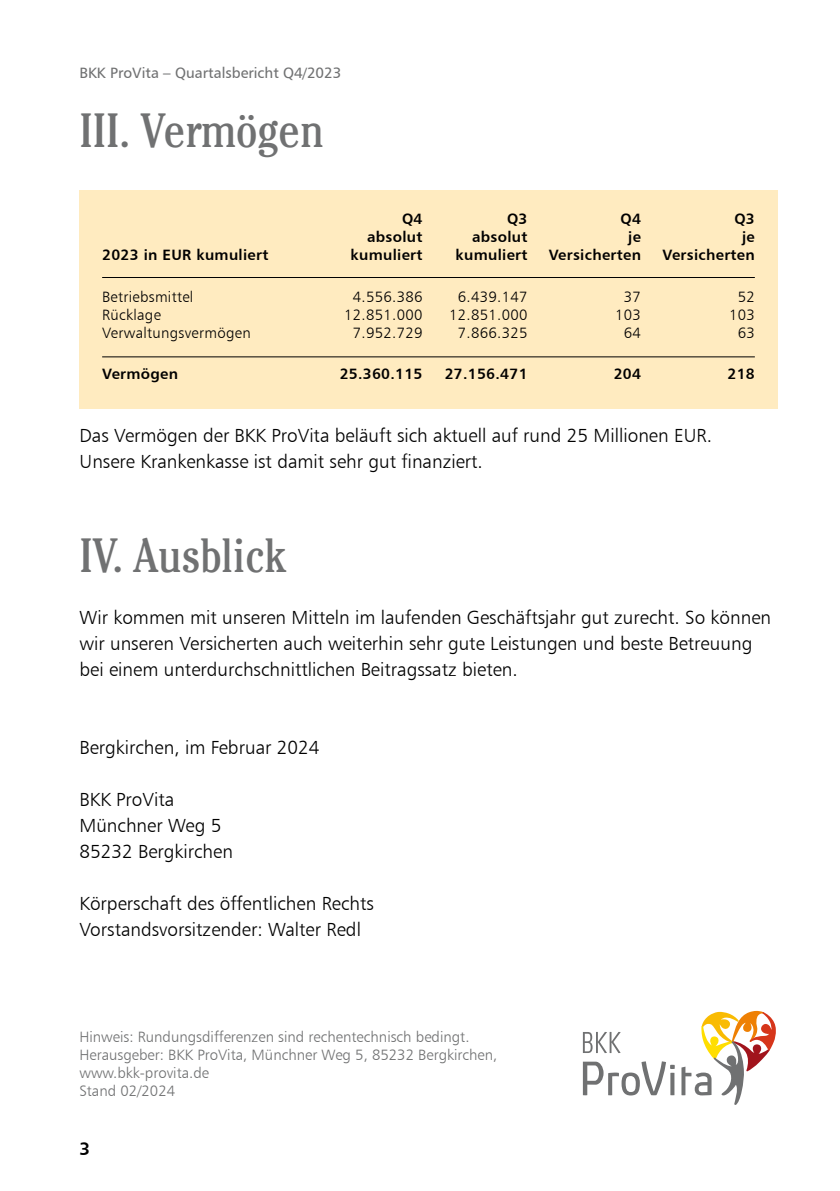
<style>
.page{position:relative;width:840px;height:1191px;background:#fff}
.page>*{position:absolute;margin:0;border:0;box-sizing:border-box;transform-origin:0 0}
.t1{font:condensed 48px "Cheltenham Std";color:#707172}
.t2{font:19px/26px "Humanist 777 BT Light B";color:#000}
.t3{font:18px "Humanist 777 BT Bold B";color:#000}
.t4{font:15px/18px "Humanist 777 BT Light B";color:#707172}
.t5{font:15px "Humanist 777 BT Bold B";letter-spacing:.02em;color:#000}
.t6{font:15px "Humanist 777 BT Light B";letter-spacing:.02em;color:#000}
.t7{font:15px "Humanist 777 BT Roman B";color:#707172}
</style>
<div class="page">
<div style="left:79px;top:190px;width:698px;height:218px;background:#ffebc0"></div>
<hr style="left:102px;top:277px;width:652px;height:1px;background:#000">
<hr style="left:102px;top:356px;width:652px;height:1px;background:#000">
<svg style="left:582px;top:1061px;width:92px;height:34px"></svg>
<svg style="left:582px;top:1032px;width:38px;height:21px"></svg>
<svg style="left:681px;top:1010px;width:94px;height:95px"></svg>
<p class="t7" style="left:79px;top:63px;width:263px">BKK ProVita – Quartalsbericht Q4/2023</p>
<h1 class="t1" style="left:79px;top:102px;width:246px">III. Vermögen</h1>
<p class="t5" style="left:402px;top:210px;width:22px">Q4</p>
<p class="t5" style="left:506px;top:210px;width:22px">Q3</p>
<p class="t5" style="left:620px;top:210px;width:22px">Q4</p>
<p class="t5" style="left:734px;top:210px;width:22px">Q3</p>
<p class="t5" style="left:367px;top:228px;width:57px">absolut</p>
<p class="t5" style="left:471px;top:228px;width:57px">absolut</p>
<p class="t5" style="left:628px;top:228px;width:14px">je</p>
<p class="t5" style="left:741px;top:228px;width:14px">je</p>
<p class="t5" style="left:102px;top:246px;width:168px">2023 in EUR kumuliert</p>
<p class="t5" style="left:350px;top:246px;width:73px">kumuliert</p>
<p class="t5" style="left:455px;top:246px;width:73px">kumuliert</p>
<p class="t5" style="left:548px;top:246px;width:94px">Versicherten</p>
<p class="t5" style="left:662px;top:246px;width:94px">Versicherten</p>
<p class="t6" style="left:102px;top:287px;width:93px">Betriebsmittel</p>
<p class="t6" style="left:352px;top:287px;width:71px">4.556.386</p>
<p class="t6" style="left:457px;top:287px;width:71px">6.439.147</p>
<p class="t6" style="left:623px;top:287px;width:19px">37</p>
<p class="t6" style="left:737px;top:287px;width:19px">52</p>
<p class="t6" style="left:102px;top:305px;width:60px">Rücklage</p>
<p class="t6" style="left:344px;top:305px;width:80px">12.851.000</p>
<p class="t6" style="left:449px;top:305px;width:80px">12.851.000</p>
<p class="t6" style="left:615px;top:305px;width:27px">103</p>
<p class="t6" style="left:728px;top:305px;width:27px">103</p>
<p class="t6" style="left:102px;top:323px;width:150px">Verwaltungsvermögen</p>
<p class="t6" style="left:352px;top:323px;width:71px">7.952.729</p>
<p class="t6" style="left:457px;top:323px;width:71px">7.866.325</p>
<p class="t6" style="left:623px;top:323px;width:19px">64</p>
<p class="t6" style="left:737px;top:323px;width:19px">63</p>
<p class="t5" style="left:102px;top:365px;width:77px">Vermögen</p>
<p class="t5" style="left:339px;top:365px;width:84px">25.360.115</p>
<p class="t5" style="left:444px;top:365px;width:84px">27.156.471</p>
<p class="t5" style="left:613px;top:365px;width:29px">204</p>
<p class="t5" style="left:727px;top:365px;width:29px">218</p>
<p class="t2" style="left:79px;top:422px;width:634px">Das Vermögen der BKK ProVita beläuft sich aktuell auf rund 25 Millionen EUR.<br>Unsere Krankenkasse ist damit sehr gut finanziert.</p>
<h1 class="t1" style="left:79px;top:527px;width:208px">IV. Ausblick</h1>
<p class="t2" style="left:79px;top:604px;width:692px">Wir kommen mit unseren Mitteln im laufenden Geschäftsjahr gut zurecht. So können wir unseren Versicherten auch weiterhin sehr gute Leistungen und beste Betreuung bei einem unterdurchschnittlichen Beitragssatz bieten.</p>
<p class="t2" style="left:79px;top:734px;width:241px">Bergkirchen, im Februar 2024</p>
<p class="t2" style="left:79px;top:786px;width:155px">BKK ProVita<br>Münchner Weg 5<br>85232 Bergkirchen</p>
<p class="t2" style="left:79px;top:890px;width:296px">Körperschaft des öffentlichen Rechts<br>Vorstandsvorsitzender: Walter Redl</p>
<p class="t4" style="left:79px;top:1028px;width:419px">Hinweis: Rundungsdifferenzen sind rechentechnisch bedingt.<br>Herausgeber: BKK ProVita, Münchner Weg 5, 85232 Bergkirchen, www.bkk-provita.de<br>Stand 02/2024</p>
<p class="t3" style="left:79px;top:1137px;width:12px">3</p>
</div>
